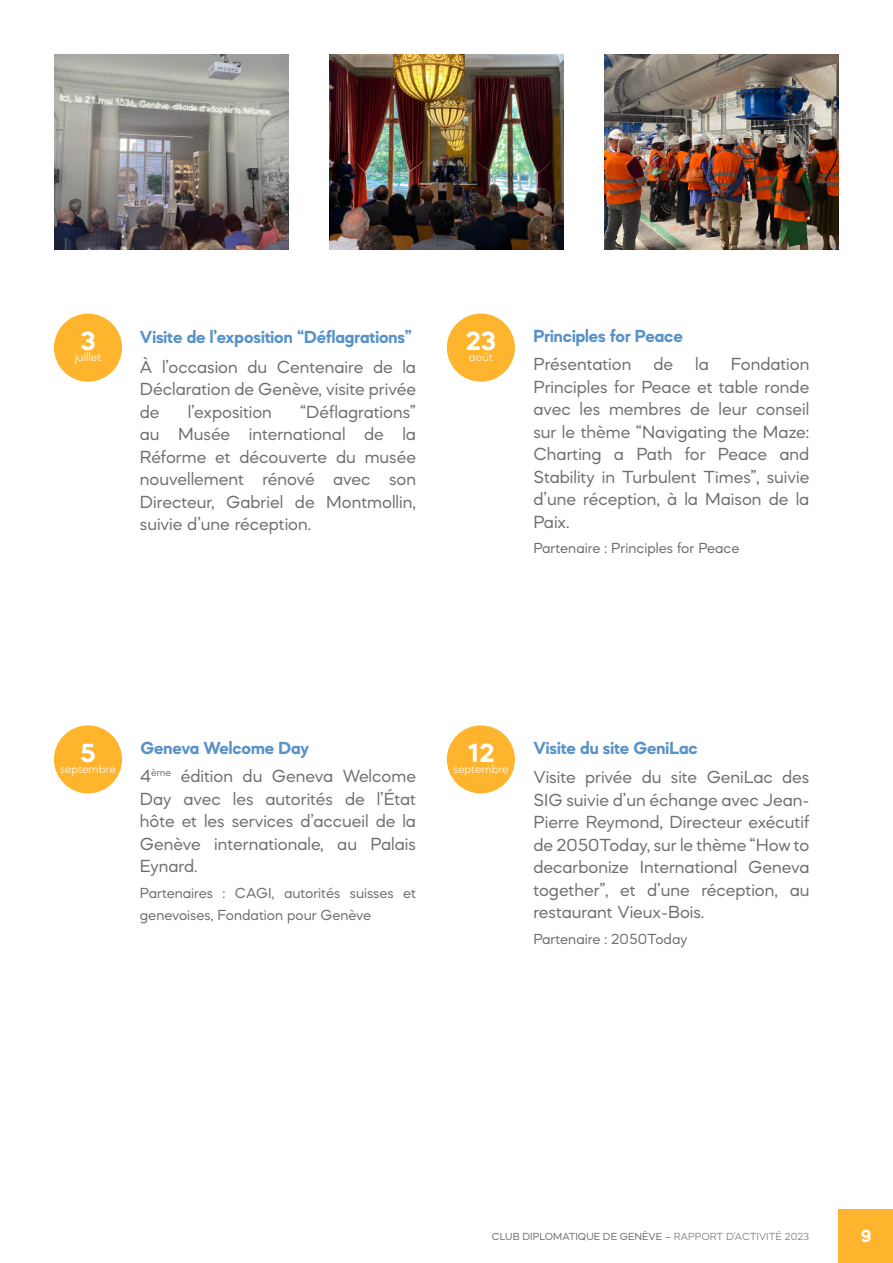
<style>
.page{position:relative;width:893px;height:1263px;background:#fff}
.page>*{position:absolute;margin:0;border:0;box-sizing:border-box;transform-origin:0 0}
.t1{font:700 27px "Mazzard M";color:#fff}
.t2{font:18px/22.5px "Mazzard M";color:#6e6e6e;text-align:justify}
.t3{font:700 18px "Mazzard M";color:#5792c8}
.t4{font:700 18px "Mazzard M";color:#fff}
.t5{font:15px/22.5px "Mazzard M";color:#6e6e6e}
.t6{font:300 12px "Mazzard M";color:#fff}
.t7{font:10.5px "Mazzard M";color:#6e6e6e}
.s1{font-weight:700;color:#5792c8}
.s2{font-weight:300}
</style>
<div class="page">
<div style="left:839px;top:1209px;width:54px;height:54px;background:#ffb42d"></div>
<img style="left:604px;top:54px;width:235px;height:196px">
<img style="left:54px;top:54px;width:235px;height:196px">
<img style="left:329px;top:54px;width:235px;height:196px">
<div style="left:54px;top:314px;width:68px;height:68px;background:#ffb42d;border-radius:50%"></div>
<div style="left:447px;top:314px;width:68px;height:68px;background:#ffb42d;border-radius:50%"></div>
<div style="left:54px;top:725px;width:68px;height:68px;background:#ffb42d;border-radius:50%"></div>
<div style="left:447px;top:725px;width:68px;height:68px;background:#ffb42d;border-radius:50%"></div>
<h1 class="t1" style="left:80px;top:325px;width:17px">3</h1>
<p class="t6" style="left:75px;top:350px;width:28px">juillet</p>
<p class="t3" style="left:140px;top:326px;width:274px">Visite de l’exposition “Déflagrations”</p>
<p class="t2" style="left:140px;top:355px;width:278px">À l’occasion du Centenaire de la Déclaration de Genève, visite privée de</p>
<p class="t2" style="left:140px;top:400px;width:278px;text-indent:160px">“Déflagrations” au Musée international de la Réforme et découverte du musée nouvellement rénové avec son Directeur, Gabriel de Montmollin, suivie d’une réception.</p>
<p class="t2" style="left:188px;top:400px;width:86px">l’exposition</p>
<h1 class="t1" style="left:466px;top:325px;width:32px">23</h1>
<p class="t6" style="left:469px;top:350px;width:25px">août</p>
<p class="t3" style="left:533px;top:326px;width:151px">Principles for Peace</p>
<p class="t2" style="left:533px;top:353px;width:278px">Présentation de la Fondation Principles for Peace et table ronde avec les membres de leur conseil sur le thème “Navigating the Maze:<br>Charting a Path for Peace and Stability in Turbulent Times”, suivie d’une réception, à la Maison de la Paix.</p>
<p class="t5" style="left:533px;top:537px;width:208px">Partenaire : Principles for Peace</p>
<h1 class="t1" style="left:80px;top:737px;width:17px">5</h1>
<p class="t6" style="left:60px;top:762px;width:57px">septembre</p>
<p class="t2" style="left:140px;top:734px;width:278px;line-height:28px"><span class="s1">Geneva Welcome Day<br></span>4<sup>ème</sup> édition du Geneva Welcome</p>
<p class="t2" style="left:140px;top:787px;width:278px">Day avec les autorités de l’État hôte et les services d’accueil de la Genève internationale, au Palais Eynard.</p>
<p class="t5" style="left:140px;top:881px;width:278px">Partenaires : CAGI, autorités suisses et genevoises, Fondation pour Genève</p>
<h1 class="t1" style="left:467px;top:737px;width:29px">12</h1>
<p class="t6" style="left:453px;top:762px;width:57px">septembre</p>
<p class="t3" style="left:533px;top:737px;width:166px">Visite du site GeniLac</p>
<p class="t2" style="left:533px;top:766px;width:278px">Visite privée du site GeniLac des SIG suivie d’un échange avec Jean-Pierre Reymond, Directeur exécutif de 2050Today, sur le thème “How to decarbonize International Geneva together”, et d’une réception, au restaurant Vieux-Bois.</p>
<p class="t5" style="left:533px;top:927px;width:155px">Partenaire : 2050Today</p>
<p class="t7" style="left:492px;top:1230px;width:319px">CLUB DIPLOMATIQUE DE GENÈVE – <span class="s2">RAPPORT D’ACTIVITÉ 2023</span></p>
<p class="t4" style="left:861px;top:1225px;width:12px">9</p>
</div>
